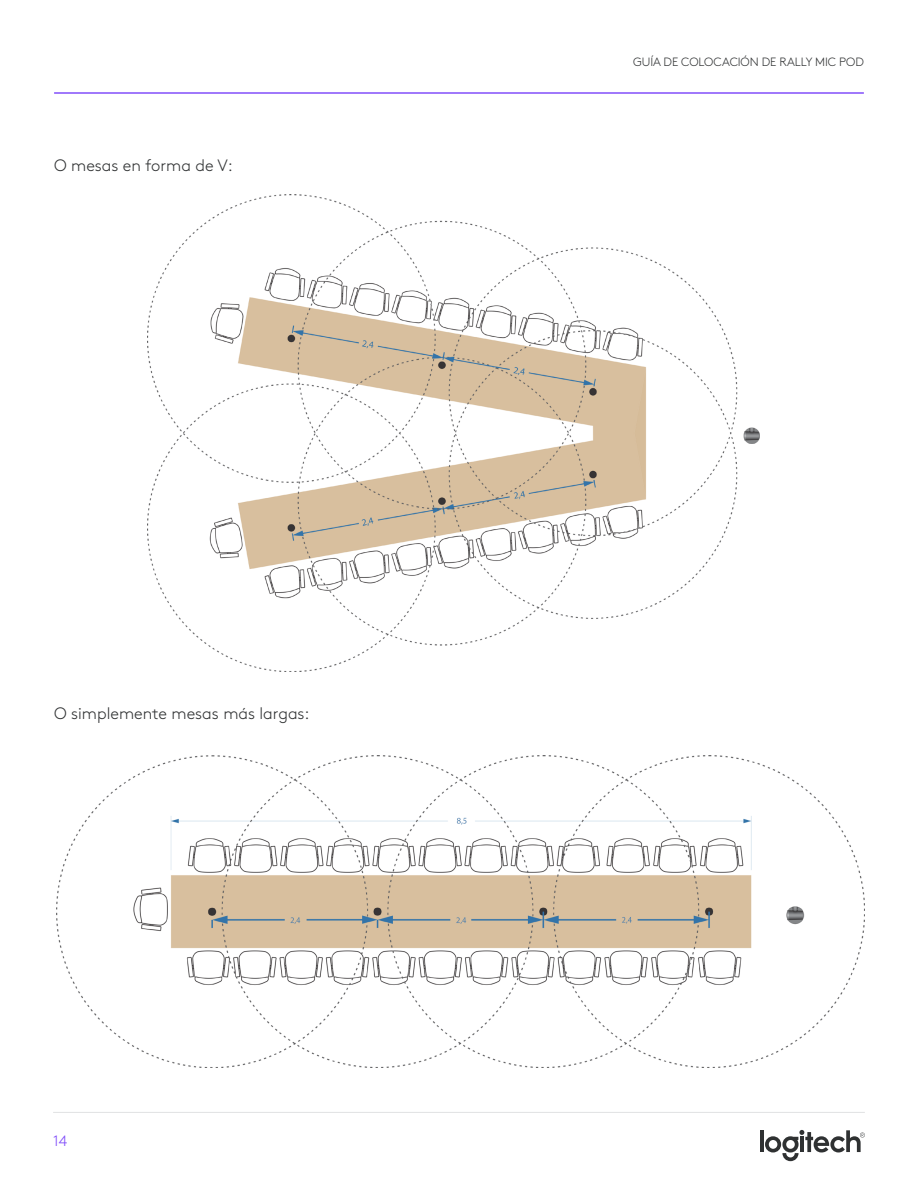
<style>
.page{position:relative;width:918px;height:1188px;background:#fff}
.page>*{position:absolute;margin:0;border:0;box-sizing:border-box;transform-origin:0 0}
.Body{font:300 16.5px "Brown Pro";color:#2f3132}
.t1{font:300 15px "Brown Pro";color:#814efa}
.t2{font:300 12px "Brown Pro";letter-spacing:-.005em;color:#2f3132}
</style>
<div class="page">
<hr style="left:760px;top:1130px;width:4px;height:22px;background:#2f3132">
<svg style="left:765px;top:1130px;width:100px;height:31px"></svg>
<hr style="left:800px;top:1137px;width:4px;height:15px;background:#2f3132">
<hr style="left:53px;top:1112px;width:812px;height:1px;background:#e1e2e3">
<hr style="left:54px;top:92px;width:810px;height:2px;background:#814efa">
<img style="left:148px;top:194px;width:612px;height:478px">
<img style="left:56px;top:756px;width:809px;height:312px">
<p class="Body" style="left:54px;top:153px;width:180px">O mesas en forma de V:</p>
<p class="Body" style="left:54px;top:702px;width:257px">O simplemente mesas más largas:</p>
<p class="t1" style="left:53px;top:1130px;width:16px">14</p>
<h6 class="t2" style="left:633px;top:53px;width:232px">GUÍA DE COLOCACIÓN DE RALLY MIC POD</h6>
</div>
